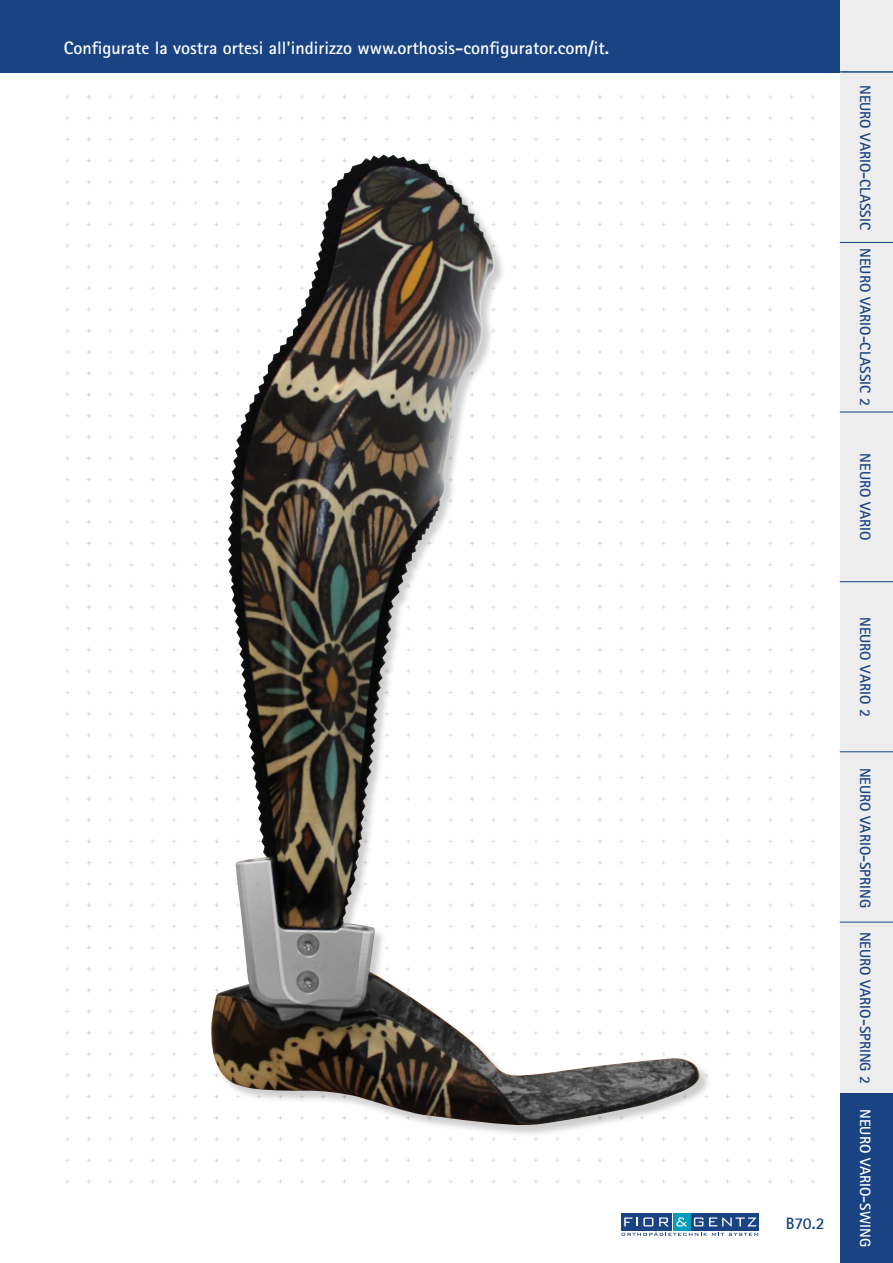
<style>
.page{position:relative;width:893px;height:1263px;background:#fff}
.page>*{position:absolute;margin:0;border:0;box-sizing:border-box;transform-origin:0 0}
.t1{font:700 18px "Rotis Sans Serif Pro";color:#fff}
.t2{font:700 16.5px "Rotis Sans Serif Pro";color:#194383}
.t3{font:700 15px "Rotis Sans Serif Pro";color:#194383}
.t4{font:700 15px "Rotis Sans Serif Pro";color:#fff}
</style>
<div class="page">
<img style="left:65px;top:95px;width:750px;height:1089px">
<div style="left:211px;top:155px;width:500px;height:982px;background:#000;opacity:.2"></div>
<img style="left:211px;top:155px;width:488px;height:971px">
<div style="left:673px;top:1213px;width:17px;height:17px;background:#009cbc"></div>
<div style="left:692px;top:1213px;width:67px;height:17px;background:#194383"></div>
<div style="left:621px;top:1213px;width:50px;height:17px;background:#194383"></div>
<svg style="left:621px;top:1232px;width:137px;height:4px"></svg>
<svg style="left:676px;top:1217px;width:11px;height:9px"></svg>
<svg style="left:694px;top:1217px;width:9px;height:9px"></svg>
<svg style="left:709px;top:1217px;width:47px;height:9px"></svg>
<svg style="left:624px;top:1217px;width:29px;height:9px"></svg>
<svg style="left:659px;top:1217px;width:9px;height:9px"></svg>
<div style="left:0;top:0;width:893px;height:72px;background:#194383"></div>
<hr style="left:838px;top:72px;width:55px;height:1px;background:#194383">
<div style="left:840px;top:0;width:53px;height:1263px;background:#ededed"></div>
<div style="left:840px;top:1093px;width:53px;height:170px;background:#194383"></div>
<hr style="left:840px;top:72px;width:53px;height:1px;background:#194383">
<hr style="left:840px;top:242px;width:53px;height:1px;background:#194383">
<hr style="left:840px;top:581px;width:53px;height:1px;background:#194383">
<hr style="left:840px;top:751px;width:53px;height:1px;background:#194383">
<hr style="left:840px;top:412px;width:53px;height:1px;background:#194383">
<hr style="left:840px;top:922px;width:53px;height:1px;background:#194383">
<p class="t1" style="left:64px;top:37px;width:547px">Configurate la vostra ortesi all'indirizzo www.orthosis-configurator.com/it.</p>
<p class="t2" style="left:786px;top:1213px;width:40px">B70.2</p>
<p class="t3" style="left:875px;top:85px;width:146px;rotate:90deg">NEURO VARIO-CLASSIC</p>
<p class="t3" style="left:875px;top:248px;width:159px;rotate:90deg">NEURO VARIO-CLASSIC 2</p>
<p class="t3" style="left:875px;top:453px;width:89px;rotate:90deg">NEURO VARIO</p>
<p class="t3" style="left:875px;top:617px;width:101px;rotate:90deg">NEURO VARIO 2</p>
<p class="t3" style="left:875px;top:768px;width:141px;rotate:90deg">NEURO VARIO-SPRING</p>
<p class="t3" style="left:875px;top:931px;width:154px;rotate:90deg">NEURO VARIO-SPRING 2</p>
<p class="t4" style="left:875px;top:1109px;width:139px;rotate:90deg">NEURO VARIO-SWING</p>
</div>
